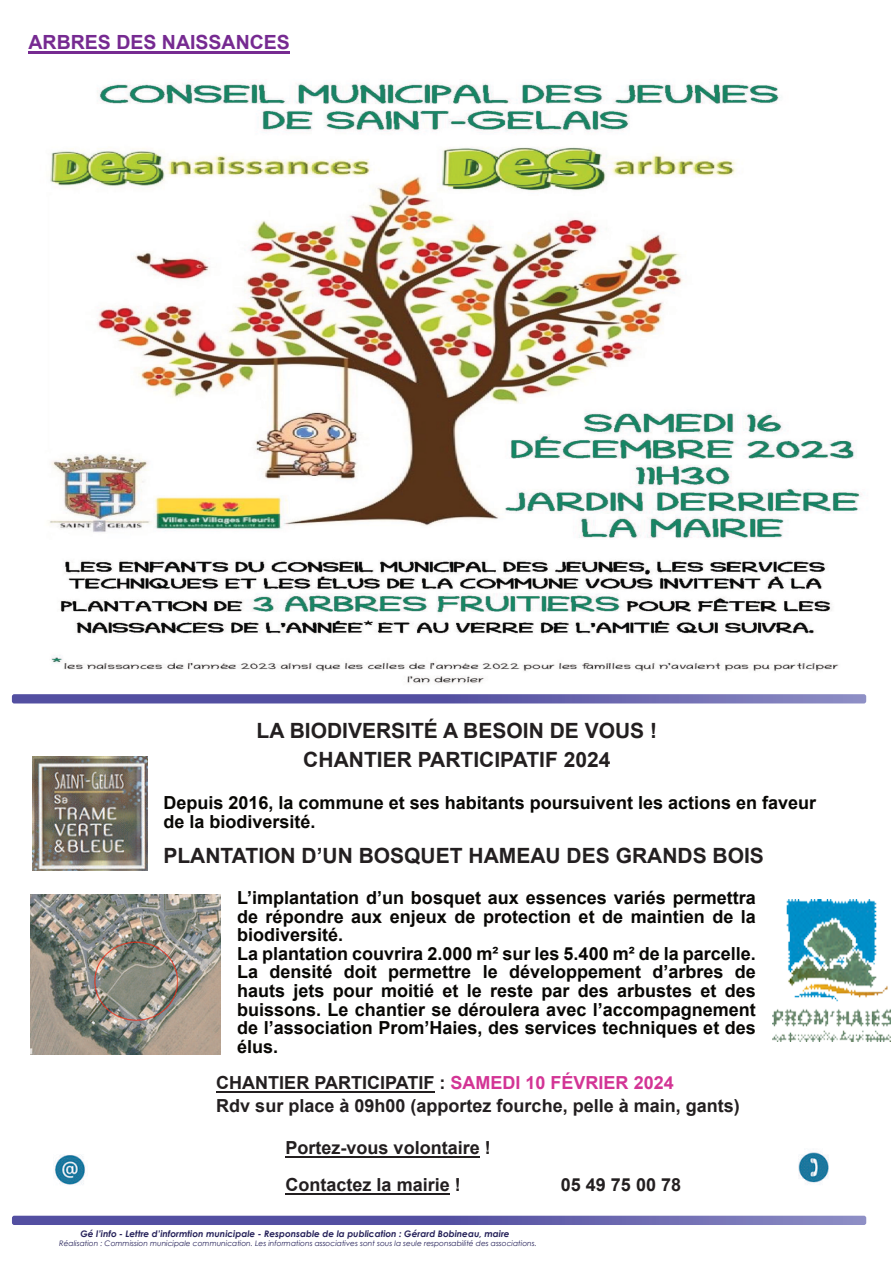
<style>
.page{position:relative;width:894px;height:1264px;background:#fff}
.page>*{position:absolute;margin:0;border:0;box-sizing:border-box;transform-origin:0 0}
.t1{font:700 21px/29.4px "Arial";color:#231f20;text-align:center}
.t2{font:700 19.5px "Arial";color:#762a91}
.t3{font:700 18px/18.6px "Arial";color:#080704}
.t4{font:700 18px/23.1px "Arial";color:#231f20}
.t5{font:italic 700 9px "Century Gothic";color:#242058}
.t6{font:italic 7.5px "Century Gothic";color:#242058}
.s1{color:#d33595}
</style>
<div class="page">
<svg style="left:12px;top:1215px;width:853px;height:9px;background:#6d6ab0"></svg>
<svg style="left:12px;top:694px;width:853px;height:9px;background:#6461ab"></svg>
<hr style="left:29px;top:52px;width:261px;height:2px;background:#762a91">
<img style="left:49px;top:82px;width:813px;height:602px">
<img style="left:33px;top:756px;width:115px;height:114px">
<img style="left:30px;top:894px;width:191px;height:160px">
<img style="left:772px;top:899px;width:118px;height:142px">
<img style="left:54px;top:1155px;width:32px;height:30px">
<img style="left:798px;top:1152px;width:30px;height:31px">
<hr style="left:216px;top:1091px;width:218px;height:2px;background:#231f20">
<hr style="left:285px;top:1155px;width:194px;height:2px;background:#231f20">
<hr style="left:285px;top:1193px;width:164px;height:2px;background:#231f20">
<p class="t2" style="left:29px;top:35px;width:263px">ARBRES DES NAISSANCES</p>
<p class="t1" style="left:256px;top:717px;width:402px">LA BIODIVERSITÉ A BESOIN DE VOUS !<br>CHANTIER PARTICIPATIF 2024</p>
<p class="t3" style="left:163px;top:795px;width:654px">Depuis 2016, la commune et ses habitants poursuivent les actions en faveur de la biodiversité.</p>
<p class="t1" style="left:163px;top:842px;width:602px">PLANTATION D’UN BOSQUET HAMEAU DES GRANDS BOIS</p>
<p class="t3" style="left:237px;top:890px;width:520px">L’implantation d’un bosquet aux essences variés permettra de répondre aux enjeux de protection et de maintien de la biodiversité.<br>La plantation couvrira 2.000 m² sur les 5.400 m² de la parcelle.<br>La densité doit permettre le développement d’arbres de hauts jets pour moitié et le reste par des arbustes et des buissons. Le chantier se déroulera avec l’accompagnement de l’association Prom’Haies, des services techniques et des élus.</p>
<p class="t4" style="left:216px;top:1073px;width:525px">CHANTIER PARTICIPATIF : <span class="s1">SAMEDI 10 FÉVRIER 2024<br></span>Rdv sur place à 09h00 (apportez fourche, pelle à main, gants)</p>
<p class="t4" style="left:285px;top:1130px;width:207px;line-height:37.2px">Portez-vous volontaire !<br>Contactez la mairie !</p>
<p class="t4" style="left:560px;top:1175px;width:122px">05 49 75 00 78</p>
<p class="t5" style="left:80px;top:1230px;width:430px">Gé l’info - Lettre d’informtion municipale - Responsable de la publication : Gérard Bobineau, maire</p>
<p class="t6" style="left:59px;top:1240px;width:479px">Réalisation : Commission municipale communication. Les informations associatives sont sous la seule responsabilité des associations.</p>
</div>
